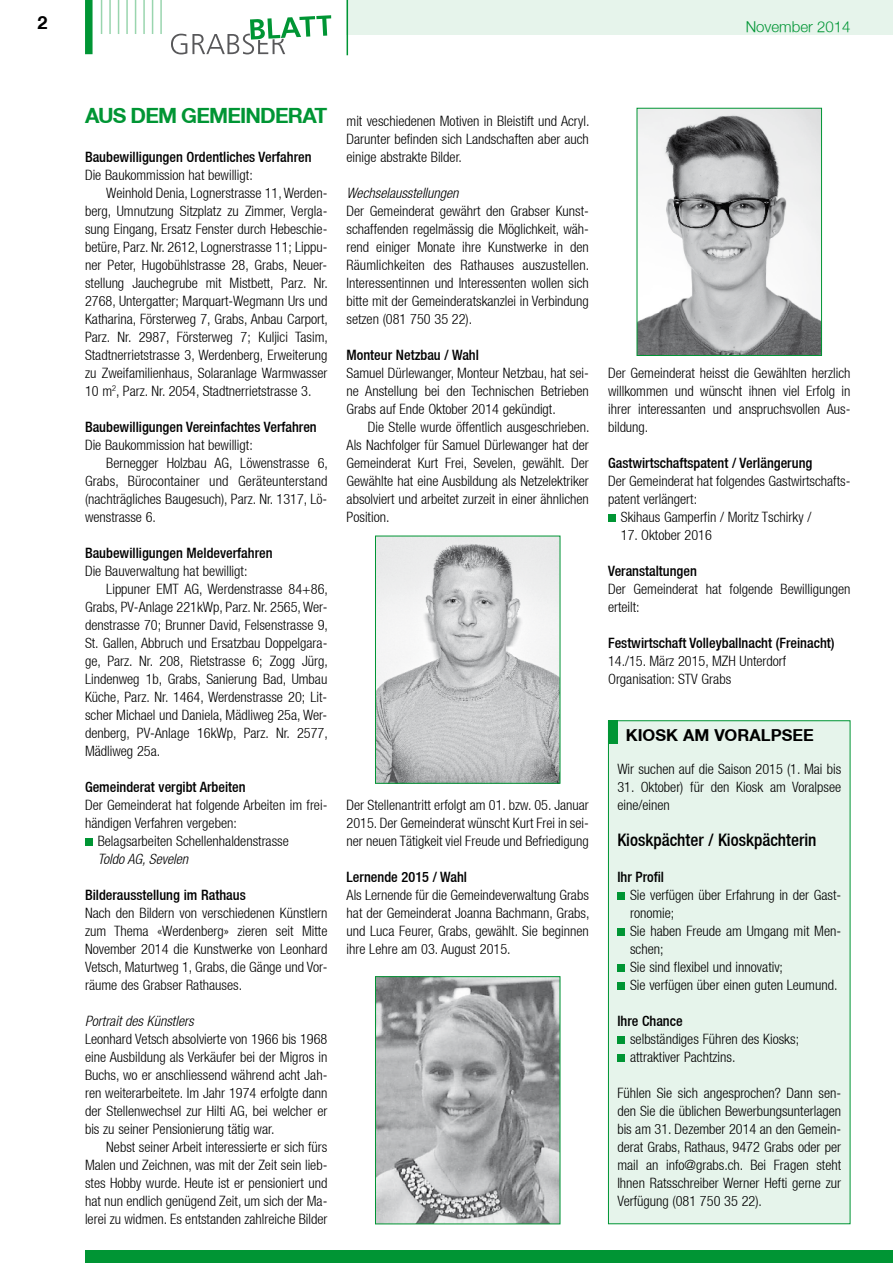
<style>
.page{position:relative;width:893px;height:1263px;background:#fff}
.page>*{position:absolute;margin:0;border:0;box-sizing:border-box;transform-origin:0 0}
.t1{font:700 21px "Helvetica Neue CE";letter-spacing:-.04em;color:#009534}
.t2{font:700 18px "Helvetica Neue CE";color:#000}
.t3{font:500 condensed 17.25px "Helvetica Neue";color:#000}
.t4{font:700 16.5px "Helvetica Neue CE";color:#000}
.t5{font:300 15px "Helvetica Neue";color:#009534}
.t6{font:300 condensed 14.25px/18px "Helvetica Neue LT";color:#000;text-align:justify}
.t7{font:500 condensed 14.25px "Helvetica Neue";color:#000}
.t8{font:italic 300 condensed 14.25px "Helvetica Neue LT";color:#000}
</style>
<div class="page">
<div style="left:85px;top:839px;width:7px;height:7px;background:#009534"></div>
<div style="left:608px;top:515px;width:7px;height:7px;background:#009534"></div>
<svg style="left:375px;top:536px;width:185px;height:248px"></svg>
<svg style="left:375px;top:976px;width:185px;height:248px;background:#a3a6a7"></svg>
<svg style="left:637px;top:108px;width:185px;height:248px"></svg>
<div style="left:608px;top:721px;width:242px;height:503px;background:#e6f4eb"></div>
<div style="left:617px;top:893px;width:8px;height:7px;background:#009534"></div>
<div style="left:617px;top:929px;width:8px;height:7px;background:#009534"></div>
<div style="left:617px;top:965px;width:8px;height:7px;background:#009534"></div>
<div style="left:617px;top:983px;width:8px;height:7px;background:#009534"></div>
<div style="left:617px;top:1037px;width:8px;height:7px;background:#009534"></div>
<div style="left:617px;top:1055px;width:8px;height:7px;background:#009534"></div>
<div style="left:608px;top:720px;width:242px;height:504px;border:1px solid #009534"></div>
<div style="left:608px;top:720px;width:10px;height:24px;background:#009534"></div>
<div style="left:85px;top:1250px;width:808px;height:13px;background:#009534"></div>
<div style="left:347px;top:0;width:546px;height:34px;background:#e6f4eb"></div>
<div style="left:85px;top:0;width:8px;height:54px;background:#009534"></div>
<hr style="left:101px;top:0;width:1px;height:34px;background:#99d5ae">
<hr style="left:109px;top:0;width:2px;height:34px;background:#99d5ae">
<hr style="left:118px;top:0;width:1px;height:34px;background:#99d5ae">
<hr style="left:126px;top:0;width:2px;height:34px;background:#99d5ae">
<hr style="left:135px;top:0;width:1px;height:34px;background:#99d5ae">
<hr style="left:143px;top:0;width:2px;height:34px;background:#99d5ae">
<hr style="left:152px;top:0;width:1px;height:34px;background:#99d5ae">
<hr style="left:160px;top:0;width:2px;height:34px;background:#99d5ae">
<hr style="left:347px;top:0;width:1px;height:55px;background:#009534">
<svg style="left:171px;top:15px;width:160px;height:39px"></svg>
<p class="t2" style="left:38px;top:12px;width:12px">2</p>
<p class="t5" style="left:746px;top:18px;width:106px">November 2014</p>
<h1 class="t1" style="left:85px;top:103px;width:244px">AUS DEM GEMEINDERAT</h1>
<p class="t7" style="left:85px;top:148px;width:228px">Baubewilligungen Ordentliches Verfahren</p>
<p class="t6" style="left:85px;top:166px;width:169px">Die Baukommission hat bewilligt:</p>
<p class="t6" style="left:106px;top:184px;width:223px">Weinhold Denia, Lognerstrasse 11, Werden-</p>
<p class="t6" style="left:85px;top:202px;width:244px">berg, Umnutzung Sitzplatz zu Zimmer, Vergla-</p>
<p class="t6" style="left:85px;top:220px;width:244px">sung Eingang, Ersatz Fenster durch Hebeschie-</p>
<p class="t6" style="left:85px;top:238px;width:244px">betüre, Parz. Nr. 2612, Lognerstrasse 11; Lippu-</p>
<p class="t6" style="left:85px;top:256px;width:244px">ner Peter, Hugobühlstrasse 28, Grabs, Neuer-</p>
<p class="t6" style="left:85px;top:274px;width:244px">stellung Jauchegrube mit Mistbett, Parz. Nr.</p>
<p class="t6" style="left:85px;top:292px;width:244px">2768, Untergatter; Marquart-Wegmann Urs und</p>
<p class="t6" style="left:85px;top:310px;width:244px">Katharina, Försterweg 7, Grabs, Anbau Carport,</p>
<p class="t6" style="left:85px;top:328px;width:244px">Parz. Nr. 2987, Försterweg 7; Kuljici Tasim,</p>
<p class="t6" style="left:85px;top:346px;width:244px">Stadtnerrietstrasse 3, Werdenberg, Erweiterung</p>
<p class="t6" style="left:85px;top:364px;width:244px">zu Zweifamilienhaus, Solaranlage Warmwasser</p>
<p class="t6" style="left:85px;top:382px;width:228px">10 m<sup>2</sup>, Parz. Nr. 2054, Stadtnerrietstrasse 3.</p>
<p class="t7" style="left:85px;top:418px;width:233px">Baubewilligungen Vereinfachtes Verfahren</p>
<p class="t6" style="left:85px;top:436px;width:169px">Die Baukommission hat bewilligt:</p>
<p class="t6" style="left:106px;top:454px;width:223px">Bernegger Holzbau AG, Löwenstrasse 6,</p>
<p class="t6" style="left:85px;top:472px;width:244px">Grabs, Bürocontainer und Geräteunterstand</p>
<p class="t6" style="left:85px;top:490px;width:244px">(nachträgliches Baugesuch), Parz. Nr. 1317, Lö-</p>
<p class="t6" style="left:85px;top:508px;width:73px">wenstrasse 6.</p>
<p class="t7" style="left:85px;top:544px;width:189px">Baubewilligungen Meldeverfahren</p>
<p class="t6" style="left:85px;top:562px;width:164px">Die Bauverwaltung hat bewilligt:</p>
<p class="t6" style="left:106px;top:580px;width:223px">Lippuner EMT AG, Werdenstrasse 84+86,</p>
<p class="t6" style="left:85px;top:598px;width:244px">Grabs, PV-Anlage 221kWp, Parz. Nr. 2565, Wer-</p>
<p class="t6" style="left:85px;top:616px;width:244px">denstrasse 70; Brunner David, Felsenstrasse 9,</p>
<p class="t6" style="left:85px;top:634px;width:244px">St. Gallen, Abbruch und Ersatzbau Doppelgara-</p>
<p class="t6" style="left:85px;top:652px;width:244px">ge, Parz. Nr. 208, Rietstrasse 6; Zogg Jürg,</p>
<p class="t6" style="left:85px;top:670px;width:244px">Lindenweg 1b, Grabs, Sanierung Bad, Umbau</p>
<p class="t6" style="left:85px;top:688px;width:244px">Küche, Parz. Nr. 1464, Werdenstrasse 20; Lit-</p>
<p class="t6" style="left:85px;top:706px;width:244px">scher Michael und Daniela, Mädliweg 25a, Wer-</p>
<p class="t6" style="left:85px;top:724px;width:244px">denberg, PV-Anlage 16kWp, Parz. Nr. 2577,</p>
<p class="t6" style="left:85px;top:742px;width:77px">Mädliweg 25a.</p>
<p class="t7" style="left:85px;top:778px;width:162px">Gemeinderat vergibt Arbeiten</p>
<p class="t6" style="left:85px;top:796px;width:244px">Der Gemeinderat hat folgende Arbeiten im frei-</p>
<p class="t6" style="left:85px;top:814px;width:153px">händigen Verfahren vergeben:</p>
<p class="t6" style="left:98px;top:832px;width:193px">Belagsarbeiten Schellenhaldenstrasse</p>
<p class="t8" style="left:98px;top:851px;width:92px">Toldo AG, Sevelen</p>
<p class="t7" style="left:85px;top:886px;width:162px">Bilderausstellung im Rathaus</p>
<p class="t6" style="left:85px;top:904px;width:244px">Nach den Bildern von verschiedenen Künstlern zum Thema «Werdenberg» zieren seit Mitte November 2014 die Kunstwerke von Leonhard Vetsch, Maturtweg 1, Grabs, die Gänge und Vor&shy;räume des Grabser Rathauses.</p>
<p class="t8" style="left:85px;top:1013px;width:110px">Portrait des Künstlers</p>
<p class="t6" style="left:85px;top:1030px;width:244px">Leonhard Vetsch absolvierte von 1966 bis 1968 eine Ausbildung als Verkäufer bei der Migros in Buchs, wo er anschliessend während acht Jah&shy;ren weiterarbeitete. Im Jahr 1974 erfolgte dann der Stellenwechsel zur Hilti AG, bei welcher er bis zu seiner Pensionierung tätig war.</p>
<p class="t6" style="left:85px;top:1138px;width:244px;text-indent:21px">Nebst seiner Arbeit interessierte er sich fürs Malen und Zeichnen, was mit der Zeit sein lieb&shy;stes Hobby wurde. Heute ist er pensioniert und hat nun endlich genügend Zeit, um sich der Ma&shy;lerei zu widmen. Es entstanden zahlreiche Bilder</p>
<p class="t6" style="left:347px;top:112px;width:244px">mit veschiedenen Motiven in Bleistift und Acryl.<br>Darunter befinden sich Landschaften aber auch einige abstrakte Bilder.</p>
<p class="t8" style="left:347px;top:185px;width:114px">Wechselausstellungen</p>
<p class="t6" style="left:347px;top:202px;width:244px">Der Gemeinderat gewährt den Grabser Kunst&shy;schaffenden regelmässig die Möglichkeit, wäh&shy;rend einiger Monate ihre Kunstwerke in den Räumlichkeiten des Rathauses auszustellen.<br>Interessentinnen und Interessenten wollen sich bitte mit der Gemeinderatskanzlei in Verbindung setzen (081 750 35 22).</p>
<p class="t7" style="left:347px;top:346px;width:134px">Monteur Netzbau / Wahl</p>
<p class="t6" style="left:347px;top:364px;width:244px">Samuel Dürlewanger, Monteur Netzbau, hat sei&shy;ne Anstellung bei den Technischen Betrieben Grabs auf Ende Oktober 2014 gekündigt.</p>
<p class="t6" style="left:347px;top:418px;width:244px;text-indent:21px">Die Stelle wurde öffentlich ausgeschrieben.<br>Als Nachfolger für Samuel Dürlewanger hat der Gemeinderat Kurt Frei, Sevelen, gewählt. Der Gewählte hat eine Ausbildung als Netzelektriker absolviert und arbeitet zurzeit in einer ähnlichen Position.</p>
<p class="t6" style="left:347px;top:796px;width:244px">Der Stellenantritt erfolgt am 01. bzw. 05. Januar 2015. Der Gemeinderat wünscht Kurt Frei in sei&shy;ner neuen Tätigkeit viel Freude und Befriedigung</p>
<p class="t7" style="left:347px;top:868px;width:122px">Lernende 2015 / Wahl</p>
<p class="t6" style="left:347px;top:886px;width:244px">Als Lernende für die Gemeindeverwaltung Grabs hat der Gemeinderat Joanna Bachmann, Grabs, und Luca Feurer, Grabs, gewählt. Sie beginnen ihre Lehre am 03. August 2015.</p>
<p class="t6" style="left:608px;top:364px;width:244px">Der Gemeinderat heisst die Gewählten herzlich willkommen und wünscht ihnen viel Erfolg in ihrer interessanten und anspruchsvollen Aus&shy;bildung.</p>
<p class="t7" style="left:608px;top:454px;width:206px">Gastwirtschaftspatent / Verlängerung</p>
<p class="t6" style="left:608px;top:472px;width:244px">Der Gemeinderat hat folgendes Gastwirtschafts-</p>
<p class="t6" style="left:608px;top:490px;width:91px">patent verlängert:</p>
<p class="t6" style="left:621px;top:508px;width:192px">Skihaus Gamperfin / Moritz Tschirky /</p>
<p class="t6" style="left:621px;top:526px;width:93px">17. Oktober 2016</p>
<p class="t7" style="left:608px;top:562px;width:90px">Veranstaltungen</p>
<p class="t6" style="left:608px;top:580px;width:244px">Der Gemeinderat hat folgende Bewilligungen erteilt:</p>
<p class="t7" style="left:608px;top:634px;width:228px">Festwirtschaft Volleyballnacht (Freinacht)</p>
<p class="t6" style="left:608px;top:652px;width:180px">14./15. März 2015, MZH Unterdorf<br>Organisation: STV Grabs</p>
<p class="t4" style="left:626px;top:725px;width:189px">KIOSK AM VORALPSEE</p>
<p class="t6" style="left:617px;top:760px;width:225px">Wir suchen auf die Saison 2015 (1. Mai bis</p>
<p class="t6" style="left:617px;top:778px;width:225px">31. Oktober) für den Kiosk am Voralpsee eine/einen</p>
<p class="t3" style="left:617px;top:830px;width:201px">Kioskpächter / Kioskpächterin</p>
<p class="t7" style="left:617px;top:868px;width:48px">Ihr Profil</p>
<p class="t6" style="left:630px;top:886px;width:213px;text-align:left">Sie verfügen über Erfahrung in der Gast&shy;ronomie;<br>Sie haben Freude am Umgang mit Men&shy;schen;<br>Sie sind flexibel und innovativ;<br>Sie verfügen über einen guten Leumund.</p>
<p class="t7" style="left:617px;top:1012px;width:67px">Ihre Chance</p>
<p class="t6" style="left:630px;top:1030px;width:170px">selbständiges Führen des Kiosks; attraktiver Pachtzins.</p>
<p class="t6" style="left:617px;top:1084px;width:225px">Fühlen Sie sich angesprochen? Dann sen&shy;den Sie die üblichen Bewerbungsunterlagen bis am 31. Dezember 2014 an den Gemein&shy;derat Grabs, Rathaus, 9472 Grabs oder per mail an info@grabs.ch. Bei Fragen steht Ihnen Ratsschreiber Werner Hefti gerne zur Verfügung (081 750 35 22).</p>
</div>
